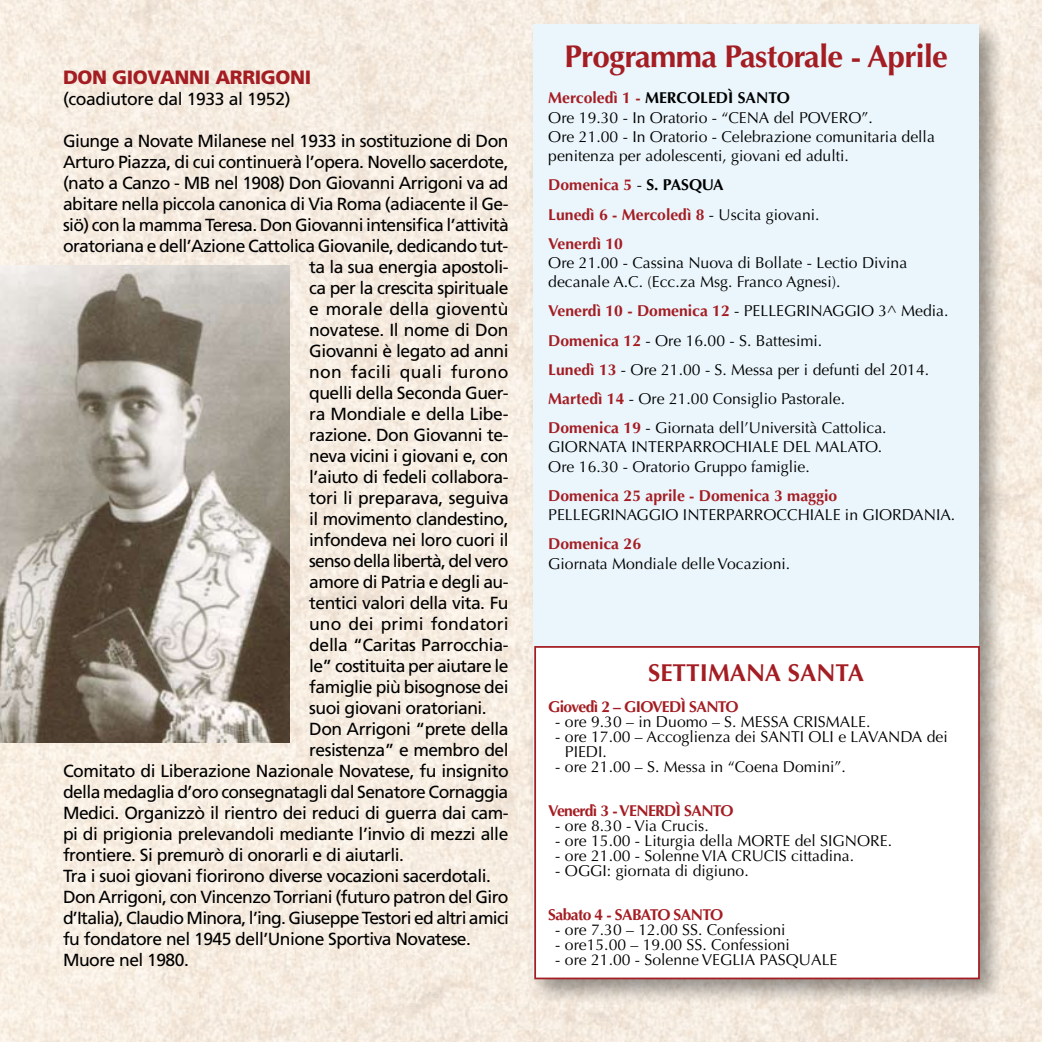
<style>
.page{position:relative;width:1042px;height:1042px;background:#fff}
.page>*{position:absolute;margin:0;border:0;box-sizing:border-box;transform-origin:0 0}
.t1{font:700 31.5px "Optima LT Std";color:#a41d23}
.t2{font:700 24.5px "Optima LT Std";color:#a41d23}
.t3{font:900 19.25px "Frutiger LT Std";letter-spacing:-.02em;color:#a41d23}
.t4{font:17.5px "Frutiger LT Std";letter-spacing:-.03em;color:#000}
.t5{font:17.5px "Frutiger LT Std";letter-spacing:-.005em;color:#000}
.t6{font:17.5px "Frutiger LT Std";letter-spacing:.015em;color:#000}
.t7{font:17.5px "Frutiger LT Std";color:#000}
.t8{font:15.75px/19.2px "Optima LT Std";color:#000}
.t9{font:700 15.75px/29.2px "Optima LT Std";color:#a41d23}
.t10{font:700 15.75px "Optima LT Std";color:#000}
.s1{color:#000}
.s2{font-weight:400;color:#000}
.s3{font-weight:700;color:#a41d23}
</style>
<div class="page">
<img style="left:0;top:0;width:1042px;height:1042px">
<div style="left:526px;top:18px;width:487px;height:995px;background:#000;opacity:.4"></div>
<div style="left:533px;top:25px;width:446px;height:954px;background:#eaf6fc"></div>
<div style="left:534px;top:646px;width:446px;height:333px;background:#fff;border:2px solid #a41d23"></div>
<img style="left:0;top:266px;width:289px;height:476px">
<p class="t3" style="left:63px;top:66px;width:250px">DON GIOVANNI ARRIGONI</p>
<p class="t4" style="left:63px;top:89px;width:229px">(coadiutore dal 1933 al 1952)</p>
<p class="t4" style="left:63px;top:131px;width:447px">Giunge a Novate Milanese nel 1933 in sostituzione di Don</p>
<p class="t4" style="left:63px;top:152px;width:447px">Arturo Piazza, di cui continuerà l’opera. Novello sacerdote,</p>
<p class="t4" style="left:63px;top:173px;width:447px">(nato a Canzo - MB nel 1908) Don Giovanni Arrigoni va ad</p>
<p class="t4" style="left:63px;top:194px;width:447px">abitare nella piccola canonica di Via Roma (adiacente il Ge-</p>
<p class="t4" style="left:63px;top:215px;width:447px">siö) con la mamma Teresa. Don Giovanni intensifica l’attività</p>
<p class="t4" style="left:63px;top:236px;width:447px">oratoriana e dell’Azione Cattolica Giovanile, dedicando tut-</p>
<p class="t4" style="left:309px;top:257px;width:201px">ta la sua energia apostoli-</p>
<p class="t4" style="left:309px;top:278px;width:201px">ca per la crescita spirituale</p>
<p class="t5" style="left:309px;top:299px;width:201px">e morale della gioventù</p>
<p class="t4" style="left:309px;top:320px;width:201px">novatese. Il nome di Don</p>
<p class="t4" style="left:309px;top:341px;width:201px">Giovanni è legato ad anni</p>
<p class="t6" style="left:309px;top:362px;width:201px">non facili quali furono</p>
<p class="t4" style="left:309px;top:383px;width:201px">quelli della Seconda Guer-</p>
<p class="t4" style="left:309px;top:404px;width:201px">ra Mondiale e della Libe-</p>
<p class="t4" style="left:309px;top:425px;width:201px">razione. Don Giovanni te-</p>
<p class="t4" style="left:309px;top:446px;width:201px">neva vicini i giovani e, con</p>
<p class="t4" style="left:309px;top:467px;width:201px">l’aiuto di fedeli collabora-</p>
<p class="t4" style="left:309px;top:488px;width:201px">tori li preparava, seguiva</p>
<p class="t4" style="left:309px;top:509px;width:201px">il movimento clandestino,</p>
<p class="t4" style="left:309px;top:530px;width:201px">infondeva nei loro cuori il</p>
<p class="t4" style="left:309px;top:551px;width:201px">senso della libertà, del vero</p>
<p class="t4" style="left:309px;top:572px;width:201px">amore di Patria e degli au-</p>
<p class="t4" style="left:309px;top:593px;width:201px">tentici valori della vita. Fu</p>
<p class="t7" style="left:309px;top:614px;width:201px">uno dei primi fondatori</p>
<p class="t4" style="left:309px;top:635px;width:201px">della “Caritas Parrocchia-</p>
<p class="t4" style="left:309px;top:656px;width:201px">le” costituita per aiutare le</p>
<p class="t4" style="left:309px;top:677px;width:201px">famiglie più bisognose dei</p>
<p class="t4" style="left:309px;top:698px;width:179px">suoi giovani oratoriani.</p>
<p class="t4" style="left:309px;top:719px;width:201px">Don Arrigoni “prete della</p>
<p class="t4" style="left:309px;top:740px;width:201px">resistenza” e membro del</p>
<p class="t4" style="left:63px;top:761px;width:447px">Comitato di Liberazione Nazionale Novatese, fu insignito</p>
<p class="t4" style="left:63px;top:782px;width:447px">della medaglia d’oro consegnatagli dal Senatore Cornaggia</p>
<p class="t4" style="left:63px;top:803px;width:447px">Medici. Organizzò il rientro dei reduci di guerra dai cam-</p>
<p class="t4" style="left:63px;top:824px;width:447px">pi di prigionia prelevandoli mediante l’invio di mezzi alle</p>
<p class="t4" style="left:63px;top:845px;width:343px">frontiere. Si premurò di onorarli e di aiutarli.</p>
<p class="t4" style="left:63px;top:866px;width:429px">Tra i suoi giovani fiorirono diverse vocazioni sacerdotali.</p>
<p class="t4" style="left:63px;top:887px;width:447px">Don Arrigoni, con Vincenzo Torriani (futuro patron del Giro</p>
<p class="t4" style="left:63px;top:908px;width:447px">d’Italia), Claudio Minora, l’ing. Giuseppe Testori ed altri amici</p>
<p class="t4" style="left:63px;top:929px;width:409px">fu fondatore nel 1945 dell’Unione Sportiva Novatese.</p>
<p class="t4" style="left:63px;top:950px;width:127px">Muore nel 1980.</p>
<h1 class="t1" style="left:564px;top:38px;width:385px">Programma Pastorale - Aprile</h1>
<p class="t9" style="left:548px;top:84px;width:108px">Mercoledì 1 - <span class="s1">MERCOLED</span></p>
<p class="t10" style="left:728px;top:89px;width:21px">ì SANTO</p>
<p class="t8" style="left:548px;top:108px;width:388px">Ore 19.30 - In Oratorio - “CENA del POVERO”.<br>Ore 21.00 - In Oratorio - Celebrazione comunitaria della penitenza per adolescenti, giovani ed adulti.</p>
<p class="t9" style="left:548px;top:171px;width:273px">Domenica 5 <span class="s2">-</span> <span class="s1">S. PASQUA<br></span>Lunedì 6 - Mercoledì 8 <span class="s2">- Uscita giovani.<br></span>Venerdì 10</p>
<p class="t8" style="left:548px;top:253px;width:360px">Ore 21.00 - Cassina Nuova di Bollate - Lectio Divina decanale A.C. (Ecc.za Msg. Franco Agnesi).</p>
<p class="t8" style="left:548px;top:297px;width:402px;line-height:29.2px"><span class="s3">Venerdì 10 - Domenica 12</span> - PELLEGRINAGGIO 3^ Media.<br><span class="s3">Domenica 12</span> - Ore 16.00 - S. Battesimi.<br><span class="s3">Lunedì 13</span> - Ore 21.00 - S. Messa per i defunti del 2014.<br><span class="s3">Martedì 14</span> - Ore 21.00 Consiglio Pastorale.<br><span class="s3">Domenica 19</span> - Giornata dell’Università Cattolica.</p>
<p class="t8" style="left:548px;top:438px;width:335px">GIORNATA INTERPARROCHIALE DEL MALATO.<br>Ore 16.30 - Oratorio Gruppo famiglie.</p>
<p class="t9" style="left:548px;top:481px;width:290px">Domenica 25 aprile - Domenica 3 maggio</p>
<p class="t8" style="left:548px;top:505px;width:408px">PELLEGRINAGGIO INTERPARROCCHIALE in GIORDANIA.</p>
<p class="t9" style="left:548px;top:529px;width:94px">Domenica 26</p>
<p class="t8" style="left:548px;top:554px;width:243px">Giornata Mondiale delle Vocazioni.</p>
<h2 class="t2" style="left:648px;top:658px;width:16px">SETTIMANA</h2>
<h2 class="t2" style="left:788px;top:658px;width:17px">SANTA</h2>
<p class="t9" style="left:548px;top:692px;width:87px">Giovedì 2 – GIOVED</p>
<p class="t9" style="left:681px;top:692px;width:20px">ìSANTO</p>
<p class="t8" style="left:555px;top:712px;width:317px">- ore 9.30 – in Duomo – S. MESSA CRISMALE.</p>
<p class="t8" style="left:565px;top:729px;width:384px;line-height:14.9px;text-indent:-10px">- ore 17.00 – Accoglienza dei SANTI OLI e LAVANDA dei<br>PIEDI.</p>
<p class="t8" style="left:555px;top:757px;width:292px">- ore 21.00 – S. Messa in “Coena Domini”.</p>
<p class="t9" style="left:548px;top:796px;width:82px">Venerdì 3 - VENERD</p>
<p class="t9" style="left:676px;top:796px;width:20px">ìSANTO</p>
<p class="t8" style="left:555px;top:816px;width:155px">- ore 8.30 - Via Crucis.</p>
<p class="t8" style="left:555px;top:831px;width:338px">- ore 15.00 - Liturgia della MORTE del SIGNORE.</p>
<p class="t8" style="left:555px;top:846px;width:300px">- ore 21.00 - Solenne VIA CRUCIS cittadina.</p>
<p class="t8" style="left:555px;top:861px;width:195px">- OGGI: giornata di digiuno.</p>
<p class="t9" style="left:548px;top:900px;width:104px">Sabato 4 - SA BATO</p>
<p class="t9" style="left:673px;top:900px;width:11px">SANTO</p>
<p class="t8" style="left:555px;top:920px;width:232px">- ore 7.30 – 12.00 SS. Confessioni</p>
<p class="t8" style="left:555px;top:935px;width:236px">- ore15.00 – 19.00 SS. Confessioni</p>
<p class="t8" style="left:555px;top:950px;width:284px">- ore 21.00 - Solenne VEGLIA PASQUALE</p>
</div>
